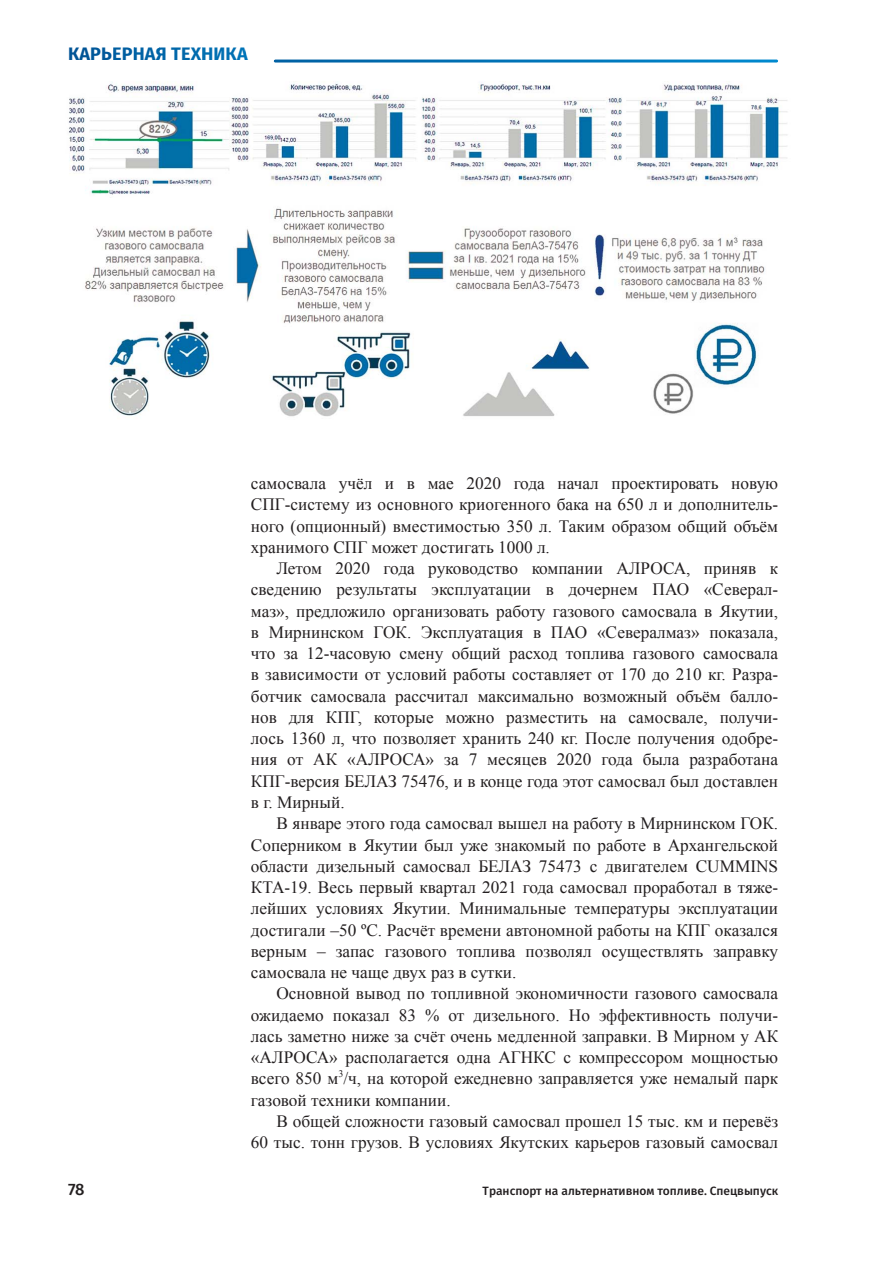
<style>
.page{position:relative;width:893px;height:1263px;background:#fff}
.page>*{position:absolute;margin:0;border:0;box-sizing:border-box;transform-origin:0 0}
.t1{font:700 18px "Fira Sans";letter-spacing:.01em;color:#005496}
.t2{font:17.25px/21.3px "Times New Roman";color:#231f20;text-align:justify}
.t3{font:500 16.5px "Fira Sans";color:#231f20}
.t4{font:500 12px "Fira Sans";color:#231f20}
.s1{color:#00589a}
.s2{color:#005ea1}
.s3{color:#0060a2}
.s4{color:#0062a5}
.s5{color:#0064a7}
.s6{color:#0067a9}
.s7{color:#006bae}
.s8{color:#006fb2}
.s9{color:#0074b8}
</style>
<div class="page">
<img style="left:69px;top:82px;width:718px;height:335px">
<p class="t1" style="left:68px;top:45px;width:181px">КА<span class="s1">РЬ</span><span class="s2">ЕР</span><span class="s3">Н</span><span class="s4">А</span><span class="s5">Я</span> <span class="s6">ТЕ</span><span class="s7">ХН</span><span class="s8">ИК</span><span class="s9">А</span></p>
<p class="t2" style="left:251px;top:473px;width:529px">самосвала учёл и в мае 2020 года начал проектировать новую СПГ-систему из основного криогенного бака на 650 л и дополнитель&shy;ного (опционный) вместимостью 350 л. Таким образом общий объём хранимого СПГ может достигать 1000 л.</p>
<p class="t2" style="left:251px;top:558px;width:529px;text-indent:26px">Летом 2020 года руководство компании АЛРОСА, приняв к сведению результаты эксплуатации в дочернем ПАО «Северал&shy;маз», предложило организовать работу газового самосвала в Якутии, в Мирнинском ГОК. Эксплуатация в ПАО «Севералмаз» показала, что за 12-часовую смену общий расход топлива газового самосвала в зависимости от условий работы составляет от 170 до 210 кг. Разра&shy;ботчик самосвала рассчитал максимально возможный объём балло&shy;нов для КПГ, которые можно разместить на самосвале, получи&shy;лось 1360 л, что позволяет хранить 240 кг. После получения одобре&shy;ния от АК «АЛРОСА» за 7 месяцев 2020 года была разработана КПГ-версия БЕЛАЗ 75476, и в конце года этот самосвал был доставлен в г. Мирный.</p>
<p class="t2" style="left:251px;top:813px;width:529px;text-indent:26px">В январе этого года самосвал вышел на работу в Мирнинском ГОК.<br>Соперником в Якутии был уже знакомый по работе в Архангельской области дизельный самосвал БЕЛАЗ 75473 с двигателем CUMMINS КТА-19. Весь первый квартал 2021 года самосвал проработал в тяже&shy;лейших условиях Якутии. Минимальные температуры эксплуатации достигали –50 ºС. Расчёт времени автономной работы на КПГ оказался верным – запас газового топлива позволял осуществлять заправку самосвала не чаще двух раз в сутки.</p>
<p class="t2" style="left:251px;top:983px;width:529px;text-indent:26px">Основной вывод по топливной экономичности газового самосвала ожидаемо показал 83 % от дизельного. Но эффективность получи&shy;лась заметно ниже за счёт очень медленной заправки. В Мирном у АК «АЛРОСА» располагается одна АГНКС с компрессором мощностью всего 850 м<sup>3</sup>/ч, на которой ежедневно заправляется уже немалый парк газовой техники компании.</p>
<p class="t2" style="left:251px;top:1110px;width:529px;text-align:right">В общей сложности газовый самосвал прошел 15 тыс. км и перевёз<br>60 тыс. тонн грузов. В условиях Якутских карьеров газовый самосвал</p>
<p class="t3" style="left:68px;top:1181px;width:18px">78</p>
<p class="t4" style="left:483px;top:1185px;width:297px">Транспорт на альтернативном топливе. Спецвыпуск</p>
</div>
